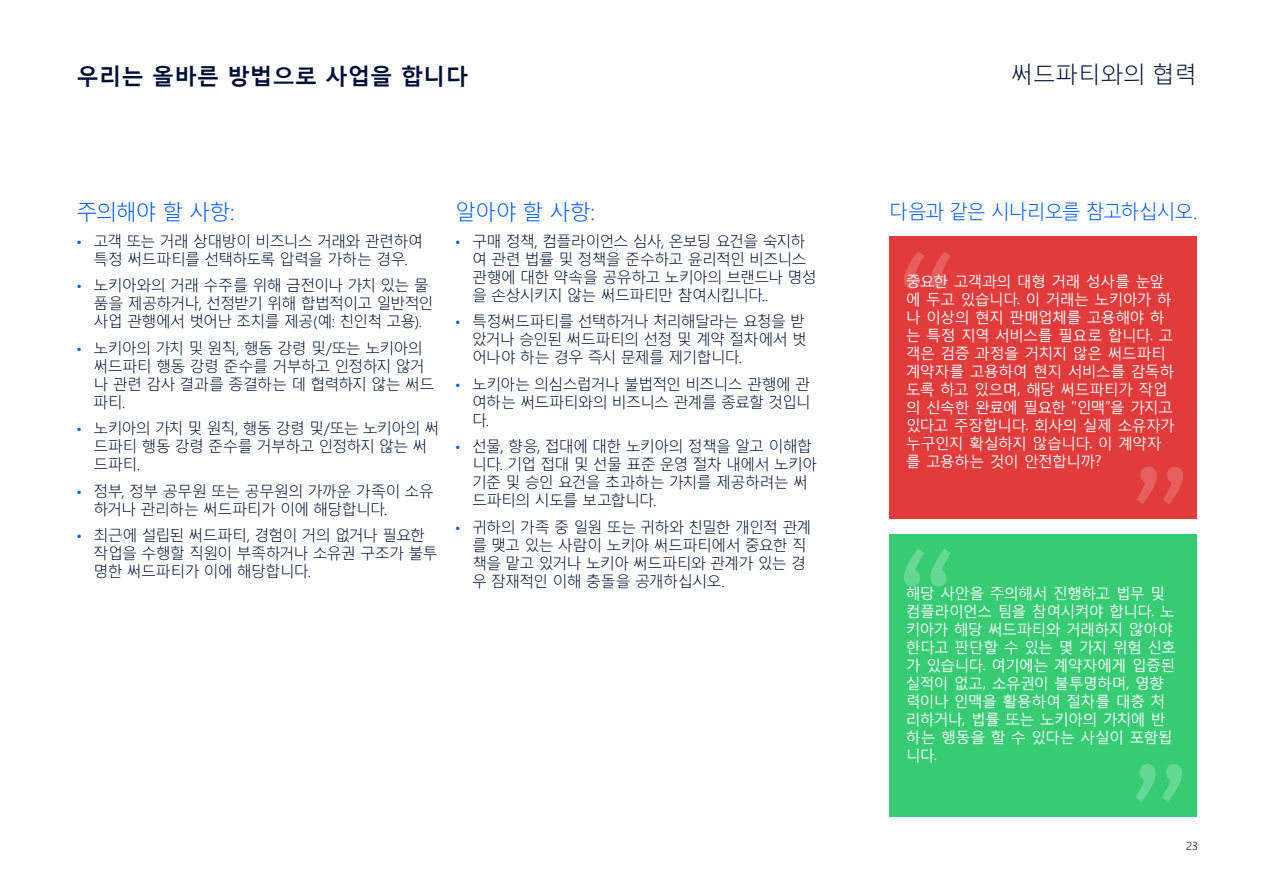
<style>
.page{position:relative;width:1263px;height:893px;background:#fff}
.page>*{position:absolute;margin:0;border:0;box-sizing:border-box;transform-origin:0 0}
.t1{font:700 22.5px "Malgun Gothic";color:#001135}
.t2{font:300 22.5px "Malgun Gothic";color:#001135}
.t3{font:300 21px "Malgun Gothic";letter-spacing:-.035em;color:#005aff}
.t4{font:300 19.5px "Malgun Gothic";letter-spacing:-.075em;color:#005aff}
.t5{font:300 15px/18px "Malgun Gothic";letter-spacing:-.05em;color:#001135}
.t6{font:15px/18px "Malgun Gothic";letter-spacing:-.055em;color:#fff}
.t7{font:300 11.25px "Malgun Gothic";color:#001135}
.s1{font-size:13.5px;color:#005aff}
.s2{font-size:13.5px}
</style>
<div class="page">
<div style="left:889px;top:534px;width:308px;height:282px;background:#37cc73"></div>
<div style="left:889px;top:237px;width:308px;height:282px;background:#e23b3b"></div>
<svg style="left:1136px;top:467px;width:47px;height:37px"></svg>
<svg style="left:1135px;top:764px;width:47px;height:37px"></svg>
<svg style="left:904px;top:251px;width:47px;height:38px"></svg>
<svg style="left:904px;top:549px;width:47px;height:37px"></svg>
<hr style="left:0;top:0;width:1px;height:498px;background:#757575">
<h1 class="t1" style="left:77px;top:62px;width:393px">우리는 올바른 방법으로 사업을 합니다</h1>
<h2 class="t3" style="left:77px;top:200px;width:160px">주의해야 할 사항:</h2>
<p class="t5" style="left:77px;top:232px;width:348px;text-align:center"><span class="s1">•</span> 고객 또는 거래 상대방이 비즈니스 거래와 관련하여 특정 써드파티를 선택하도록 압력을 가하는 경우.</p>
<p class="t5" style="left:94px;top:277px;width:341px;text-indent:-17px"><span class="s1">•</span> 노키아와의 거래 수주를 위해 금전이나 가치 있는 물 품을 제공하거나, 선정받기 위해 합법적이고 일반적인 사업 관행에서 벗어난 조치를 제공(예: 친인척 고용).</p>
<p class="t5" style="left:94px;top:339px;width:342px;text-indent:-17px"><span class="s1">•</span> 노키아의 가치 및 원칙, 행동 강령 및/또는 노키아의 써드파티 행동 강령 준수를 거부하고 인정하지 않거 나 관련 감사 결과를 종결하는 데 협력하지 않는 써드 파티.</p>
<p class="t5" style="left:94px;top:420px;width:347px;text-indent:-17px"><span class="s1">•</span> 노키아의 가치 및 원칙, 행동 강령 및/또는 노키아의 써 드파티 행동 강령 준수를 거부하고 인정하지 않는 써 드파티.</p>
<p class="t5" style="left:94px;top:482px;width:342px;text-indent:-17px"><span class="s1">•</span> 정부, 정부 공무원 또는 공무원의 가까운 가족이 소유 하거나 관리하는 써드파티가 이에 해당합니다.</p>
<p class="t5" style="left:94px;top:527px;width:346px;text-indent:-17px"><span class="s1">•</span> 최근에 설립된 써드파티, 경험이 거의 없거나 필요한 작업을 수행할 직원이 부족하거나 소유권 구조가 불투 명한 써드파티가 이에 해당합니다.</p>
<h2 class="t3" style="left:455px;top:200px;width:142px">알아야 할 사항:</h2>
<p class="t5" style="left:472px;top:232px;width:346px;text-indent:-17px"><span class="s1">•</span> 구매 정책, 컴플라이언스 심사, 온보딩 요건을 숙지하 여 관련 법률 및 정책을 준수하고 윤리적인 비즈니스 관행에 대한 약속을 공유하고 노키아의 브랜드나 명성 을 손상시키지 않는 써드파티만 참여시킵니다.<span class="s2">.</span></p>
<p class="t5" style="left:472px;top:313px;width:336px;text-align:justify;text-indent:-17px"><span class="s1">•</span> 특정써드파티를 선택하거나 처리해달라는 요청을 받 았거나 승인된 써드파티의 선정 및 계약 절차에서 벗 어나야 하는 경우 즉시 문제를 제기합니다.</p>
<p class="t5" style="left:472px;top:375px;width:340px;text-align:justify;text-indent:-17px"><span class="s1">•</span> 노키아는 의심스럽거나 불법적인 비즈니스 관행에 관 여하는 써드파티와의 비즈니스 관계를 종료할 것입니 다.</p>
<p class="t5" style="left:472px;top:438px;width:347px;text-indent:-17px"><span class="s1">•</span> 선물, 향응, 접대에 대한 노키아의 정책을 알고 이해합 니다. 기업 접대 및 선물 표준 운영 절차 내에서 노키아 기준 및 승인 요건을 초과하는 가치를 제공하려는 써 드파티의 시도를 보고합니다.</p>
<p class="t5" style="left:472px;top:518px;width:341px;text-indent:-17px"><span class="s1">•</span> 귀하의 가족 중 일원 또는 귀하와 친밀한 개인적 관계 를 맺고 있는 사람이 노키아 써드파티에서 중요한 직 책을 맡고 있거나 노키아 써드파티와 관계가 있는 경 우 잠재적인 이해 충돌을 공개하십시오.</p>
<h1 class="t2" style="left:1011px;top:62px;width:188px">써드파티와의 협력</h1>
<h3 class="t4" style="left:889px;top:200px;width:310px">다음과 같은 시나리오를 참고하십시오.</h3>
<p class="t6" style="left:906px;top:272px;width:270px">중요한 고객과의 대형 거래 성사를 눈앞 에 두고 있습니다. 이 거래는 노키아가 하 나 이상의 현지 판매업체를 고용해야 하 는 특정 지역 서비스를 필요로 합니다. 고 객은 검증 과정을 거치지 않은 써드파티 계약자를 고용하여 현지 서비스를 감독하 도록 하고 있으며, 해당 써드파티가 작업 의 신속한 완료에 필요한 “인맥”을 가지고 있다고 주장합니다. 회사의 실제 소유자가 누구인지 확실하지 않습니다. 이 계약자 를 고용하는 것이 안전합니까?</p>
<p class="t6" style="left:906px;top:584px;width:272px">해당 사안을 주의해서 진행하고 법무 및 컴플라이언스 팀을 참여시켜야 합니다. 노 키아가 해당 써드파티와 거래하지 않아야 한다고 판단할 수 있는 몇 가지 위험 신호 가 있습니다. 여기에는 계약자에게 입증된 실적이 없고, 소유권이 불투명하며, 영향 력이나 인맥을 활용하여 절차를 대충 처 리하거나, 법률 또는 노키아의 가치에 반 하는 행동을 할 수 있다는 사실이 포함됩 니다.</p>
<p class="t7" style="left:1186px;top:840px;width:14px">23</p>
</div>
